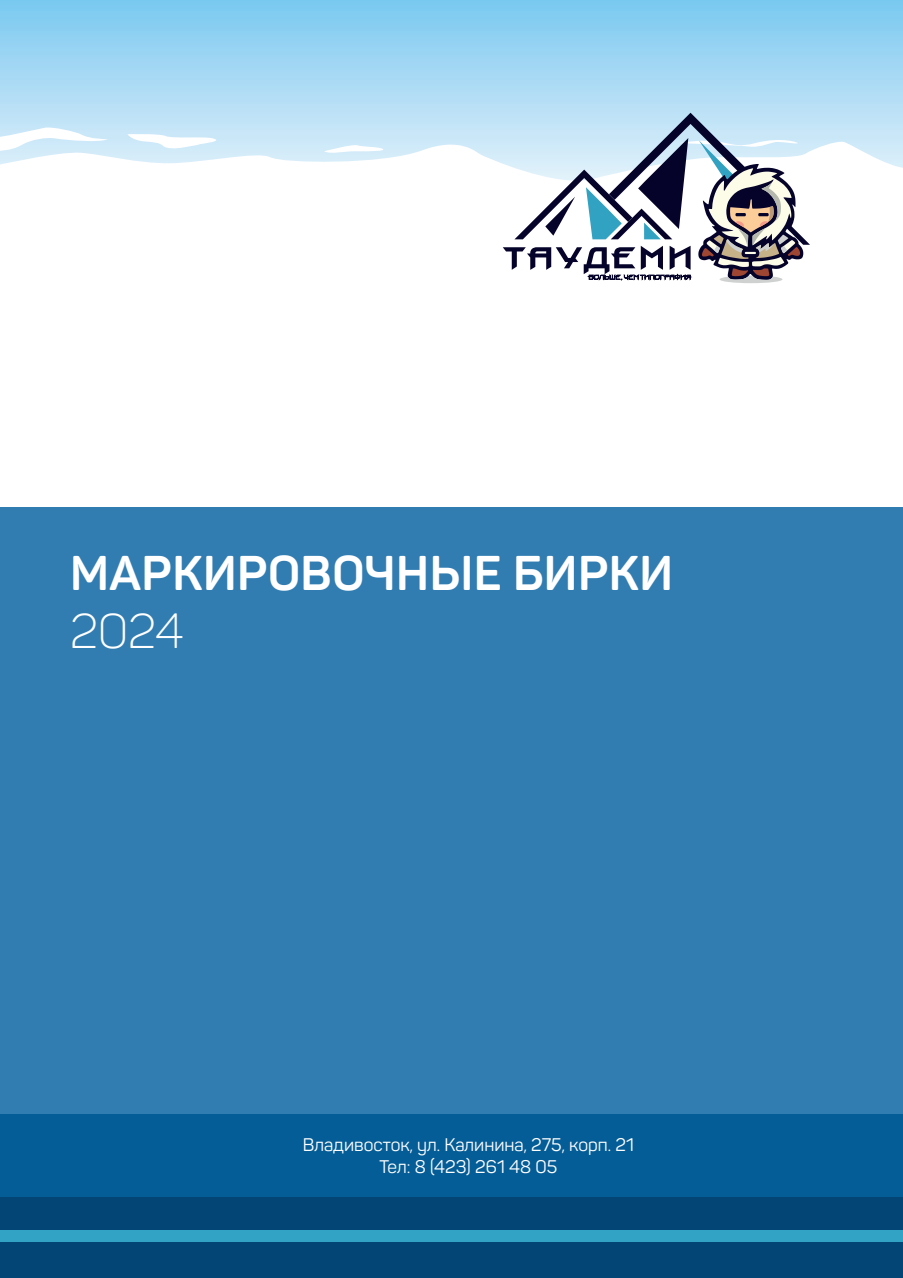
<style>
.page{position:relative;width:903px;height:1278px;background:#fff}
.page>*{position:absolute;margin:0;border:0;box-sizing:border-box;transform-origin:0 0}
.t1{font:700 48px "Panton";letter-spacing:.01em;color:#fff}
.t2{font:300 48px "Panton";color:#fff}
.t3{font:18px/21.6px "Panton";color:#fff;text-align:center}
</style>
<div class="page">
<svg style="left:0;top:0;width:902px;height:136px;background:#9fd6f3"></svg>
<svg style="left:0;top:136px;width:902px;height:109px"></svg>
<div style="left:0;top:507px;width:902px;height:763px;background:#317db2"></div>
<div style="left:0;top:1196px;width:902px;height:81px;background:#034676"></div>
<div style="left:0;top:1114px;width:902px;height:82px;background:#055d97"></div>
<div style="left:0;top:1229px;width:902px;height:12px;background:#32a3c4"></div>
<svg style="left:127px;top:133px;width:94px;height:19px"></svg>
<svg style="left:324px;top:144px;width:62px;height:11px"></svg>
<svg style="left:502px;top:113px;width:307px;height:170px"></svg>
<svg style="left:0;top:126px;width:108px;height:25px"></svg>
<h1 class="t1" style="left:70px;top:543px;width:604px">МАРКИРОВОЧНЫЕ БИРКИ</h1>
<h1 class="t2" style="left:70px;top:601px;width:115px">2024</h1>
<p class="t3" style="left:303px;top:1133px;width:332px">Владивосток, ул. Калинина, 275, корп. 21<br>Тел: 8 (423) 261 48 05</p>
</div>
